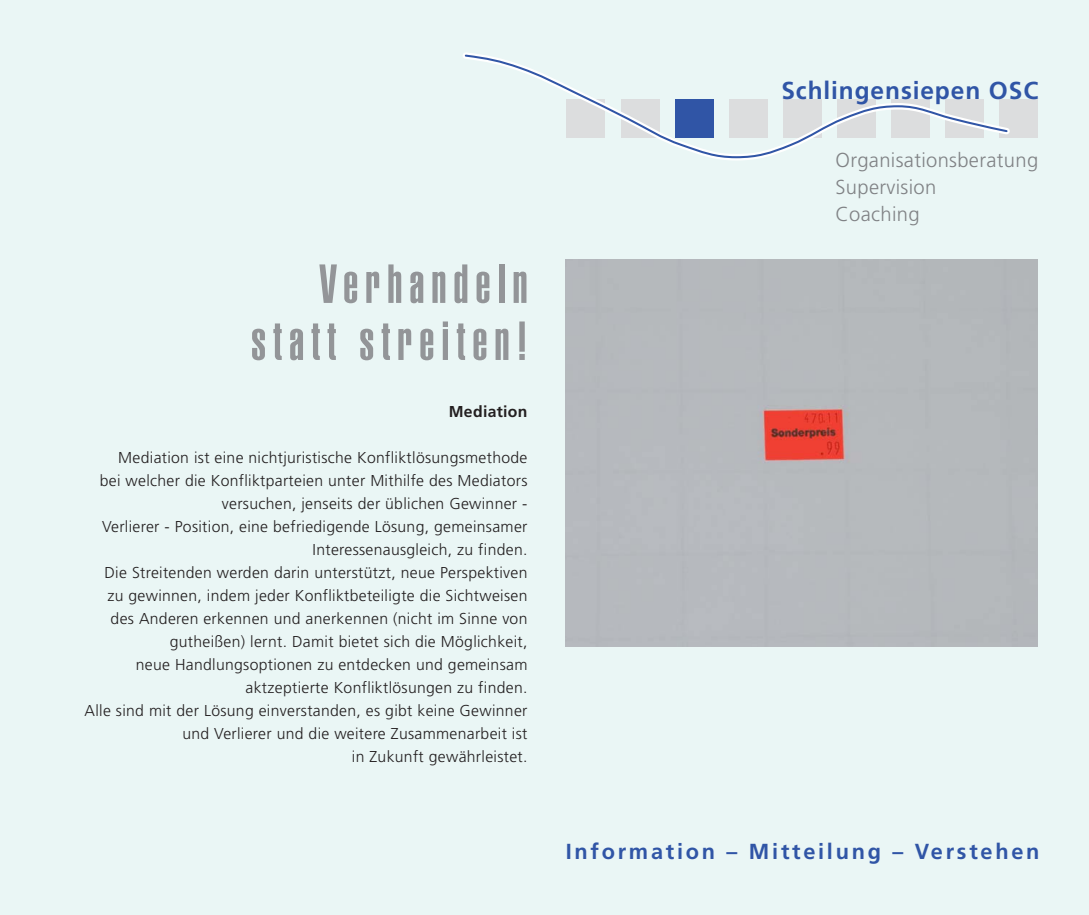
<style>
.page{position:relative;width:1089px;height:915px;background:#fff}
.page>*{position:absolute;margin:0;border:0;box-sizing:border-box;transform-origin:0 0}
.t1{font:900 extra-condensed 54px/57px "Helvetica";letter-spacing:.13em;color:#939598;text-align:right}
.t2{font:700 24.45px "Frutiger";letter-spacing:.035em;color:#3055a6}
.t3{font:700 21.75px "Frutiger";letter-spacing:.125em;color:#3055a6}
.t4{font:300 20.25px/26.7px "Frutiger";letter-spacing:.015em;color:#808285}
.t5{font:300 15.75px/23px "Frutiger";letter-spacing:.02em;color:#231f20;text-align:right}
.t6{font:700 15.75px "Frutiger";letter-spacing:.02em;color:#231f20}
</style>
<div class="page">
<div style="left:0;top:0;width:1088px;height:914px;background:#eaf6f5"></div>
<div style="left:566px;top:259px;width:471px;height:387px;background:#b5b9bc"></div>
<div style="left:999px;top:99px;width:38px;height:39px;background:#dcddde"></div>
<svg style="left:463px;top:53px;width:546px;height:106px"></svg>
<h1 class="t1" style="left:251px;top:258px;width:278px">Verhandeln statt streiten!</h1>
<p class="t6" style="left:449px;top:405px;width:80px">Mediation</p>
<p class="t5" style="left:85px;top:447px;width:444px">Mediation ist eine nichtjuristische Konfliktlösungsmethode<br>bei welcher die Konfliktparteien unter Mithilfe des Mediators versuchen, jenseits der üblichen Gewinner -<br>Verlierer - Position, eine befriedigende Lösung, gemeinsamer Interessenausgleich, zu finden.<br>Die Streitenden werden darin unterstützt, neue Perspektiven zu gewinnen, indem jeder Konfliktbeteiligte die Sichtweisen des Anderen erkennen und anerkennen (nicht im Sinne von gutheißen) lernt. Damit bietet sich die Möglichkeit,<br>neue Handlungsoptionen zu entdecken und gemeinsam aktzeptierte Konfliktlösungen zu finden.<br>Alle sind mit der Lösung einverstanden, es gibt keine Gewinner und Verlierer und die weitere Zusammenarbeit ist<br>in Zukunft gewährleistet.</p>
<h2 class="t2" style="left:781px;top:81px;width:258px">Schlingensiepen OSC</h2>
<p class="t4" style="left:835px;top:148px;width:204px">Organisationsberatung<br>Supervision<br>Coaching</p>
<h3 class="t3" style="left:566px;top:842px;width:475px">Information – Mitteilung – Verstehen</h3>
</div>
